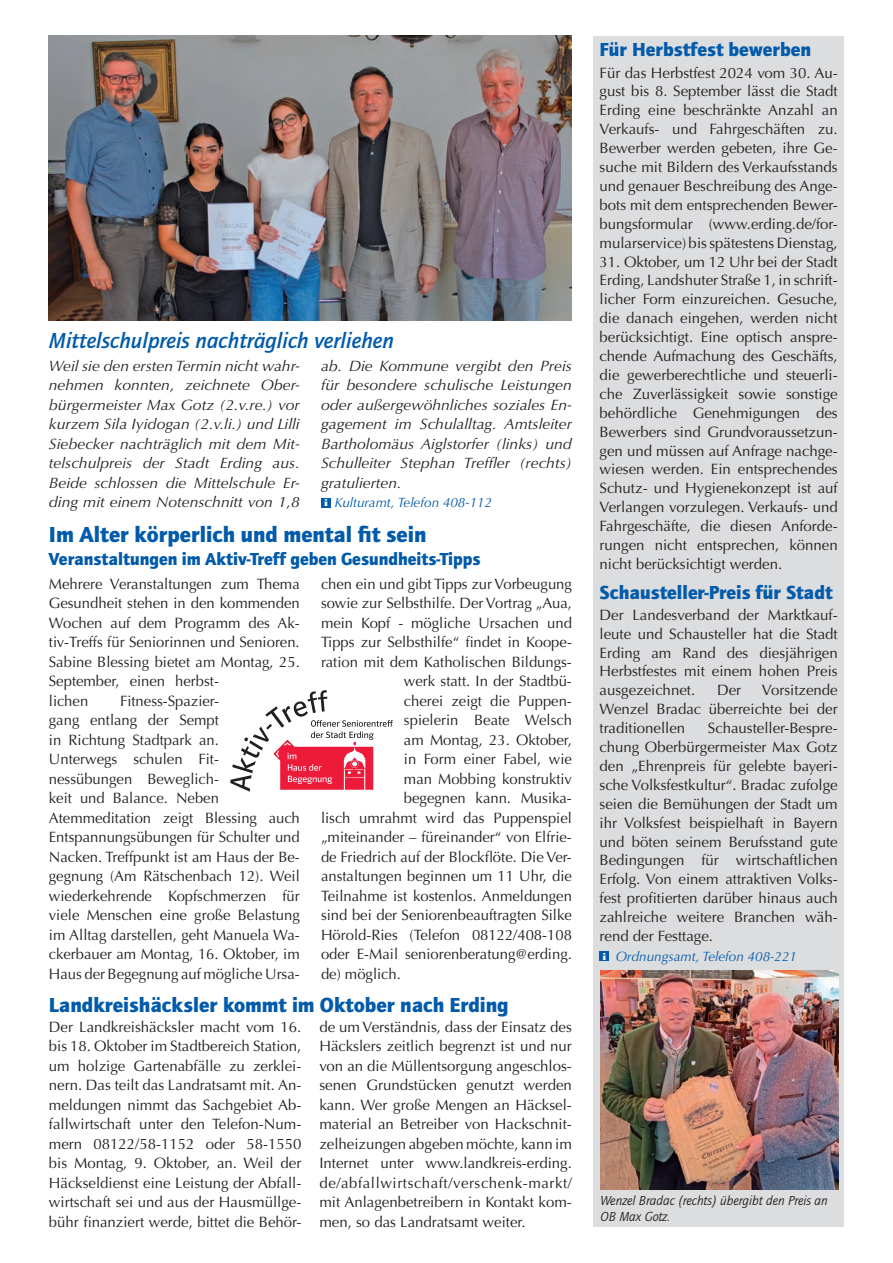
<style>
.page{position:relative;width:893px;height:1263px;background:#fff}
.page>*{position:absolute;margin:0;border:0;box-sizing:border-box;transform-origin:0 0}
.t1{font:italic 500 22.5px "Quay Sans ITC Std";color:#015aaa}
.t2{font:900 22.5px "Quay Sans ITC Std";color:#015aaa}
.t3{font:900 21px "Quay Sans ITC Std";color:#015aaa}
.t4{font:900 19.5px "Quay Sans ITC Std";color:#015aaa}
.t5{font:900 18px "Quay Sans ITC Std";color:#015aaa}
.t6{font:15px/18.9px "Optima";color:#231f20;text-align:justify}
.t7{font:italic 15px/19.5px "Optima";color:#231f20;text-align:justify;scale:1.05 1}
.t8{font:italic 13.5px "Optima";color:#015aaa}
.t9{font:italic 13.5px/16.5px "Quay Sans ITC Std";color:#231f20}
.s1{font-family:"Bodoni URW";font-weight:700;font-style:normal;font-stretch:expanded;font-size:10.5px;color:#fff}
</style>
<div class="page">
<div style="left:593px;top:36px;width:251px;height:1191px;background:#dcdddf"></div>
<div style="left:600px;top:951px;width:9px;height:10px;background:#015aaa"></div>
<div style="left:321px;top:498px;width:10px;height:9px;background:#015aaa"></div>
<img style="left:49px;top:35px;width:523px;height:285px">
<svg style="left:230px;top:690px;width:163px;height:102px"></svg>
<img style="left:600px;top:970px;width:238px;height:220px">
<h1 class="t1" style="left:49px;top:327px;width:347px">Mittelschulpreis nachträglich verliehen</h1>
<p class="t7" style="left:49px;top:356px;width:240px">Weil sie den ersten Termin nicht wahr&shy;nehmen konnten, zeichnete Ober&shy;bürgermeister Max Gotz (2.v.re.) vor kurzem Sila Iyidogan (2.v.li.) und Lilli Siebecker nachträglich mit dem Mit&shy;telschulpreis der Stadt Erding aus.<br>Beide schlossen die Mittelschule Er&shy;ding mit einem Notenschnitt von 1,8</p>
<p class="t7" style="left:321px;top:356px;width:240px">ab. Die Kommune vergibt den Preis für besondere schulische Leistungen oder außergewöhnliches soziales En&shy;gagement im Schulalltag. Amtsleiter Bartholomäus Aiglstorfer (links) und Schulleiter Stephan Treffler (rechts) gratulierten.</p>
<p class="t8" style="left:324px;top:494px;width:169px"><span class="s1">i</span> Kulturamt, Telefon 408-112</p>
<h1 class="t2" style="left:49px;top:521px;width:379px">Im Alter körperlich und mental fit sein</h1>
<p class="t5" style="left:49px;top:548px;width:433px">Veranstaltungen im Aktiv-Treff geben Gesundheits-Tipps</p>
<p class="t6" style="left:49px;top:574px;width:252px;line-height:19.5px;text-align:left">Mehrere Veranstaltungen zum Thema<br>Gesundheit stehen in den kommenden<br>Wochen auf dem Programm des Ak&shy;tiv-Treffs für Seniorinnen und Senioren.<br>Sabine Blessing bietet am Montag, 25.<br>September, einen herbst-<br>lichen</p>
<p class="t6" style="left:321px;top:574px;width:252px">chen ein und gibt Tipps zur Vorbeugung</p>
<p class="t6" style="left:321px;top:594px;width:252px">sowie zur Selbsthilfe. Der Vortrag „Aua,</p>
<p class="t6" style="left:321px;top:613px;width:252px">mein Kopf - mögliche Ursachen und</p>
<p class="t6" style="left:321px;top:633px;width:252px">Tipps zur Selbsthilfe“ findet in Koope-</p>
<p class="t6" style="left:321px;top:652px;width:252px">ration mit dem Katholischen Bildungs-</p>
<p class="t6" style="left:404px;top:672px;width:169px">werk statt. In der Stadtbü-</p>
<p class="t6" style="left:404px;top:691px;width:169px">cherei zeigt die Puppen-</p>
<p class="t6" style="left:404px;top:711px;width:169px">spielerin Beate Welsch</p>
<p class="t6" style="left:404px;top:730px;width:169px">am Montag, 23. Oktober,</p>
<p class="t6" style="left:404px;top:750px;width:169px">in Form einer Fabel, wie</p>
<p class="t6" style="left:404px;top:769px;width:169px">man Mobbing konstruktiv</p>
<p class="t6" style="left:404px;top:789px;width:169px">begegnen kann. Musika-</p>
<p class="t6" style="left:321px;top:808px;width:252px">lisch umrahmt wird das Puppenspiel</p>
<p class="t6" style="left:321px;top:828px;width:252px">„miteinander – füreinander“ von Elfrie-</p>
<p class="t6" style="left:321px;top:847px;width:252px">de Friedrich auf der Blockflöte. Die Ver-</p>
<p class="t6" style="left:321px;top:867px;width:252px">anstaltungen beginnen um 11 Uhr, die</p>
<p class="t6" style="left:321px;top:886px;width:252px">Teilnahme ist kostenlos. Anmeldungen</p>
<p class="t6" style="left:321px;top:906px;width:252px">sind bei der Seniorenbeauftragten Silke</p>
<p class="t6" style="left:321px;top:925px;width:252px">Hörold-Ries (Telefon 08122/408-108</p>
<p class="t6" style="left:321px;top:945px;width:252px">oder E-Mail seniorenberatung@erding.</p>
<p class="t6" style="left:321px;top:964px;width:81px">de) möglich.</p>
<p class="t6" style="left:49px;top:691px;width:252px;line-height:19.5px;text-align:left;text-indent:71px">Fitness-Spazier-<br>gang entlang der Sempt<br>in Richtung Stadtpark an.<br>Unterwegs schulen Fit&shy;nessübungen Beweglich-<br>keit und Balance. Neben<br>Atemmeditation zeigt Blessing auch<br>Entspannungsübungen für Schulter und<br>Nacken. Treffpunkt ist am Haus der Be&shy;gegnung (Am Rätschenbach 12). Weil wiederkehrende Kopfschmerzen für viele Menschen eine große Belastung im Alltag darstellen, geht Manuela Wa&shy;ckerbauer am Montag, 16. Oktober, im<br>Haus der Begegnung auf mögliche Ursa-</p>
<h2 class="t3" style="left:49px;top:992px;width:461px">Landkreishäcksler kommt im Oktober nach Erding</h2>
<p class="t6" style="left:49px;top:1017px;width:254px;line-height:19.5px">Der Landkreishäcksler macht vom 16. bis 18. Oktober im Stadtbereich Station, um holzige Gartenabfälle zu zerklei&shy;nern. Das teilt das Landratsamt mit. An&shy;meldungen nimmt das Sachgebiet Ab&shy;fallwirtschaft unter den Telefon-Num&shy;mern 08122/58-1152 oder 58-1550 bis Montag, 9. Oktober, an. Weil der Häckseldienst eine Leistung der Abfall&shy;wirtschaft sei und aus der Hausmüllge&shy;bühr finanziert werde, bittet die Behör-</p>
<p class="t6" style="left:319px;top:1017px;width:254px;line-height:19.5px">de um Verständnis, dass der Einsatz des Häckslers zeitlich begrenzt ist und nur von an die Müllentsorgung angeschlos&shy;senen Grundstücken genutzt werden kann. Wer große Mengen an Häcksel&shy;material an Betreiber von Hackschnit&shy;zelheizungen abgeben möchte, kann im Internet unter www.landkreis-erding. de/abfallwirtschaft/verschenk-markt/ mit Anlagenbetreibern in Kontakt kom&shy;men, so das Landratsamt weiter.</p>
<h3 class="t4" style="left:600px;top:38px;width:213px">Für Herbstfest bewerben</h3>
<p class="t6" style="left:600px;top:63px;width:240px">Für das Herbstfest 2024 vom 30. Au&shy;gust bis 8. September lässt die Stadt Erding eine beschränkte Anzahl an Verkaufs- und Fahrgeschäften zu.<br>Bewerber werden gebeten, ihre Ge&shy;suche mit Bildern des Verkaufsstands und genauer Beschreibung des Ange&shy;bots mit dem entsprechenden Bewer&shy;bungsformular (www.erding.de/for&shy;mularservice) bis spätestens Dienstag,</p>
<p class="t6" style="left:600px;top:252px;width:240px">31. Oktober, um 12 Uhr bei der Stadt Erding, Landshuter Straße 1, in schrift&shy;licher Form einzureichen. Gesuche, die danach eingehen, werden nicht berücksichtigt. Eine optisch anspre&shy;chende Aufmachung des Geschäfts, die gewerberechtliche und steuerli&shy;che Zuverlässigkeit sowie sonstige behördliche Genehmigungen des Bewerbers sind Grundvoraussetzun&shy;gen und müssen auf Anfrage nachge&shy;wiesen werden. Ein entsprechendes Schutz- und Hygienekonzept ist auf Verlangen vorzulegen. Verkaufs- und Fahrgeschäfte, die diesen Anforde&shy;rungen nicht entsprechen, können nicht berücksichtigt werden.</p>
<h3 class="t4" style="left:600px;top:580px;width:235px">Schausteller-Preis für Stadt</h3>
<p class="t6" style="left:600px;top:605px;width:240px">Der Landesverband der Marktkauf&shy;leute und Schausteller hat die Stadt Erding am Rand des diesjährigen Herbstfestes mit einem hohen Preis ausgezeichnet.</p>
<p class="t6" style="left:600px;top:681px;width:240px;text-indent:162px">Vorsitzende Wenzel Bradac überreichte bei der traditionellen</p>
<p class="t6" style="left:717px;top:681px;width:26px">Der</p>
<p class="t6" style="left:600px;top:719px;width:240px;text-indent:108px">Schausteller-Bespre&shy;chung Oberbürgermeister Max Gotz den „Ehrenpreis für gelebte bayeri&shy;sche Volksfestkultur“. Bradac zufolge seien die Bemühungen der Stadt um ihr Volksfest beispielhaft in Bayern und böten seinem Berufsstand gute Bedingungen für wirtschaftlichen Erfolg. Von einem attraktiven Volks&shy;fest profitierten darüber hinaus auch zahlreiche weitere Branchen wäh&shy;rend der Festtage.</p>
<p class="t8" style="left:603px;top:948px;width:196px"><span class="s1">i</span> Ordnungsamt, Telefon 408-221</p>
<p class="t9" style="left:600px;top:1192px;width:229px">Wenzel Bradac (rechts) übergibt den Preis an<br>OB Max Gotz.</p>
</div>
